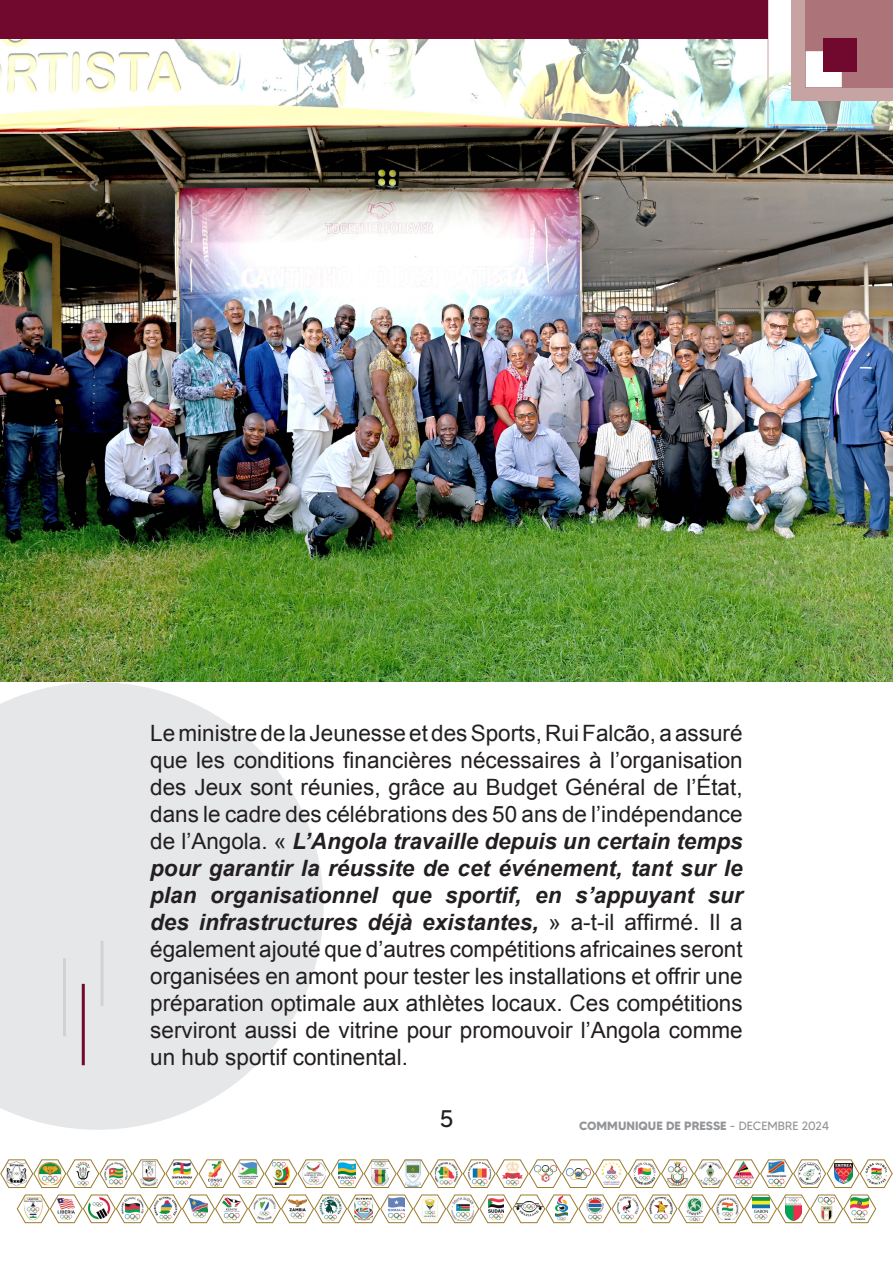
<style>
.page{position:relative;width:893px;height:1263px;background:#fff}
.page>*{position:absolute;margin:0;border:0;box-sizing:border-box;transform-origin:0 0}
.t1{font:24px "MADETOMMY";color:#231f20}
.t2{font:22.5px/27px "Arial";color:#231f20;text-align:justify}
.t3{font:700 12px "MADETOMMY";color:#939598}
.s1{font-weight:700;font-style:italic}
.s2{font-weight:400}
</style>
<div class="page">
<img style="left:0;top:1159px;width:893px;height:29px">
<img style="left:16px;top:1194px;width:860px;height:29px">
<svg style="left:0;top:682px;width:324px;height:448px;background:#e9eaec"></svg>
<img style="left:0;top:38px;width:893px;height:643px">
<svg style="left:767px;top:0;width:126px;height:126px"></svg>
<div style="left:791px;top:0;width:102px;height:101px;background:#c8a3a3"></div>
<div style="left:806px;top:0;width:87px;height:87px;background:#ac7478"></div>
<div style="left:806px;top:51px;width:36px;height:36px;background:#fff;border:3px solid #fff"></div>
<div style="left:824px;top:38px;width:33px;height:33px;background:#71082d"></div>
<div style="left:0;top:0;width:767px;height:38px;background:#71082d"></div>
<hr style="left:101px;top:941px;width:3px;height:65px;background:#d1d2d4">
<hr style="left:63px;top:958px;width:3px;height:78px;background:#d1d2d4">
<hr style="left:82px;top:984px;width:3px;height:81px;background:#71082d">
<p class="t2" style="left:150px;top:720px;width:594px">Le ministre de la Jeunesse et des Sports, Rui Falcão, a assuré que les conditions financières nécessaires à l’organisation des Jeux sont réunies, grâce au Budget Général de l’État, dans le cadre des célébrations des 50 ans de l’indépendance de l’Angola. « <span class="s1">L’Angola travaille depuis un certain temps pour garantir la réussite de cet événement, tant sur le plan organisationnel que sportif, en s’appuyant sur des infrastructures déjà existantes,</span> » a-t-il affirmé. Il a également ajouté que d’autres compétitions africaines seront organisées en amont pour tester les installations et offrir une préparation optimale aux athlètes locaux. Ces compétitions serviront aussi de vitrine pour promouvoir l’Angola comme un hub sportif continental.</p>
<p class="t1" style="left:440px;top:1103px;width:15px">5</p>
<p class="t3" style="left:579px;top:1118px;width:251px">COMMUNIQUE DE PRESSE <span class="s2">- DECEMBRE 2024</span></p>
</div>
